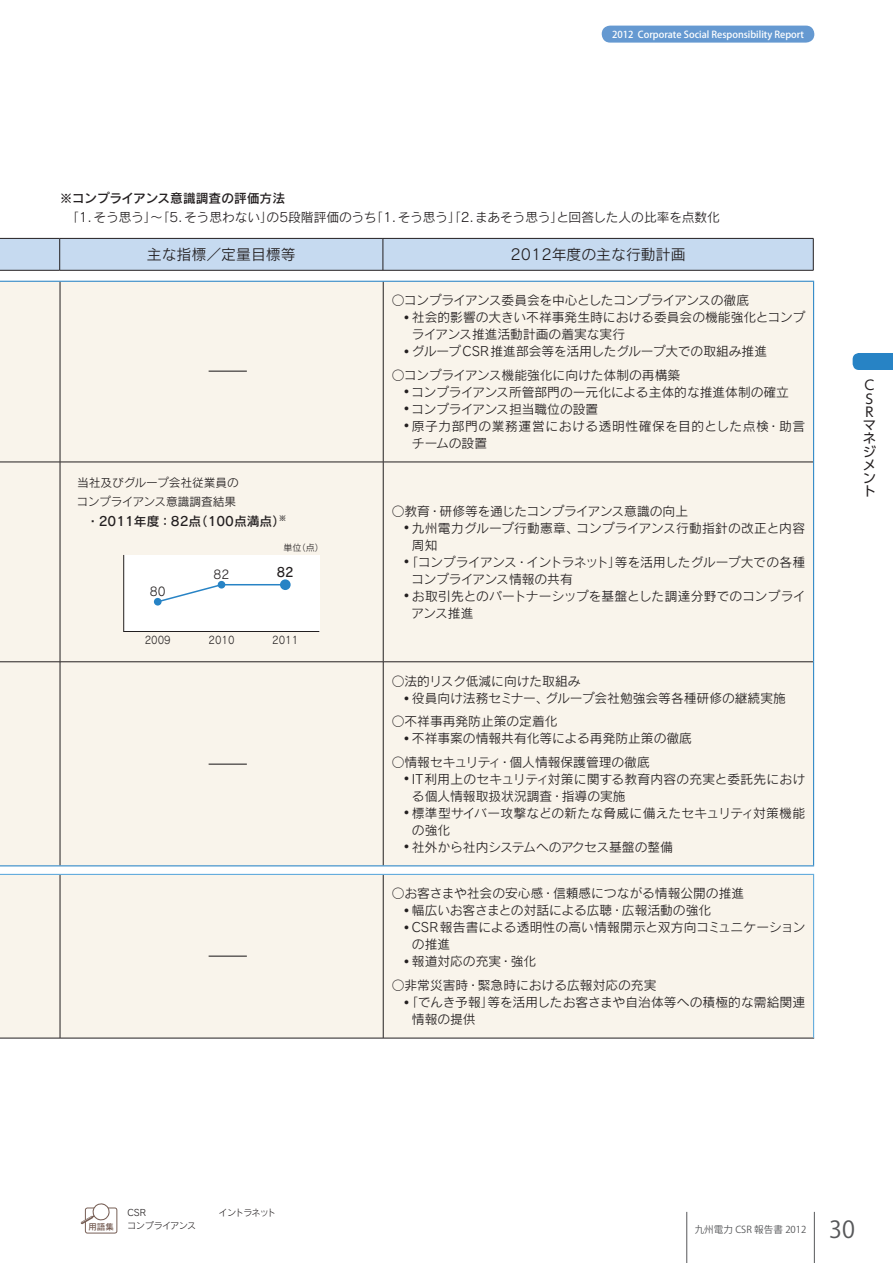
<style>
.page{position:relative;width:893px;height:1263px;background:#fff}
.page>*{position:absolute;margin:0;border:0;box-sizing:border-box;transform-origin:0 0}
.t1{font:23.4px "Koz Go Pro Regular 90 msp RKSJ H";color:#57585a}
.t2{font:14.85px "Rodin Pro M 90 msp RKSJ H";color:#231f20}
.t3{font:13.35px/13.2px "UD Shin Go Pro Regular 90 msp RKSJ H";color:#231f20}
.t4{font:12.75px/17px "Rodin Pro M 90 msp RKSJ H";color:#231f20}
.t5{font:12.75px/17px "Rodin Pro M 90 msp RKSJ H";letter-spacing:-.02em;color:#231f20}
.t6{font:12.75px/17px "Rodin Pro M 90 msp RKSJ H";letter-spacing:.045em;color:#231f20}
.t7{font:12.75px/17px "Rodin Pro M 90 msp RKSJ H";letter-spacing:.025em;color:#231f20}
.t8{font:12.75px/17px "Rodin Pro M 90 msp RKSJ H";letter-spacing:.02em;color:#231f20}
.t9{font:12.75px "Rodin Pro M 90 msp RKSJ H";letter-spacing:-.04em;color:#231f20}
.t10{font:12.75px "Rodin Pro DB 90 msp RKSJ H";color:#231f20}
.t11{font:12.75px "Rodin Pro DB 90 msp RKSJ H";color:#231f20;scale:3 1}
.t12{font:12.75px "Rodin Pro DB 90 msp RKSJ H";color:#231f20;scale:.95 1}
.t13{font:12px "Rodin Pro M 90 msp RKSJ H";color:#231f20;scale:.95 1}
.t14{font:11.7px/19.2px "Rodin Pro M 90 msp RKSJ H";color:#231f20}
.t15{font:10.5px "Rodin Pro M 90 msp RKSJ H";color:#231f20;scale:.9 1}
.t16{font:9.6px "Koz Go Pro Medium 90 msp RKSJ H";color:#fff}
.t17{font:9.6px "Koz Go Pro Regular 90 msp RKSJ H";color:#57585a}
.t18{font:9px/13.8px "Rodin Pro M 90 msp RKSJ H";letter-spacing:-.04em;color:#231f20}
.t19{font:9px "Rodin Pro M 90 msp RKSJ H";letter-spacing:-.09em;color:#231f20}
.t20{font:9px "Rodin Pro M 90 msp RKSJ H";letter-spacing:-.06em;color:#231f20}
.t21{font:8.55px "Rodin Pro DB 90 msp RKSJ H";color:#775f56}
.t22{font:7.65px "Rodin Pro DB 90 msp RKSJ H";color:#231f20}
.s1{font-family:"Rodin Pro DB 90 msp RKSJ H"}
</style>
<div class="page">
<hr style="left:686px;top:1212px;width:1px;height:51px;background:#57585a">
<hr style="left:814px;top:1212px;width:1px;height:51px;background:#57585a">
<svg style="left:852px;top:353px;width:41px;height:17px"></svg>
<div style="left:602px;top:26px;width:212px;height:17px;background:#6599d1;border-radius:9px"></div>
<div style="left:85px;top:1208px;width:32px;height:25px;border:1px solid #775f56;border-radius:2px"></div>
<svg style="left:81px;top:1203px;width:29px;height:21px"></svg>
<div style="left:0;top:239px;width:813px;height:31px;background:#c6daf0"></div>
<hr style="left:0;top:238px;width:60px;height:1px;background:#231f20">
<hr style="left:60px;top:238px;width:323px;height:1px;background:#231f20">
<hr style="left:59px;top:239px;width:1px;height:31px;background:#231f20">
<hr style="left:383px;top:238px;width:430px;height:1px;background:#231f20">
<hr style="left:383px;top:239px;width:1px;height:31px;background:#231f20">
<hr style="left:813px;top:239px;width:1px;height:31px;background:#231f20">
<hr style="left:0;top:270px;width:60px;height:1px;background:#231f20">
<hr style="left:60px;top:270px;width:753px;height:1px;background:#231f20">
<div style="left:0;top:282px;width:813px;height:756px;background:#f9f4eb"></div>
<hr style="left:60px;top:875px;width:1px;height:163px;background:#231f20">
<hr style="left:383px;top:875px;width:1px;height:163px;background:#231f20">
<hr style="left:0;top:1038px;width:60px;height:1px;background:#231f20">
<hr style="left:60px;top:1038px;width:754px;height:1px;background:#231f20">
<hr style="left:60px;top:282px;width:1px;height:180px;background:#231f20">
<hr style="left:383px;top:282px;width:1px;height:180px;background:#231f20">
<hr style="left:0;top:462px;width:60px;height:1px;background:#231f20">
<hr style="left:60px;top:462px;width:323px;height:1px;background:#231f20">
<hr style="left:60px;top:462px;width:1px;height:200px;background:#231f20">
<hr style="left:383px;top:462px;width:430px;height:1px;background:#231f20">
<hr style="left:383px;top:462px;width:1px;height:200px;background:#231f20">
<hr style="left:0;top:662px;width:60px;height:1px;background:#231f20">
<hr style="left:60px;top:662px;width:323px;height:1px;background:#231f20">
<hr style="left:60px;top:662px;width:1px;height:203px;background:#231f20">
<hr style="left:383px;top:662px;width:430px;height:1px;background:#231f20">
<hr style="left:383px;top:662px;width:1px;height:203px;background:#231f20">
<hr style="left:0;top:281px;width:60px;height:1px;background:#2783c5">
<hr style="left:60px;top:281px;width:754px;height:1px;background:#2783c5">
<hr style="left:813px;top:282px;width:1px;height:180px;background:#2783c5">
<hr style="left:813px;top:462px;width:1px;height:200px;background:#2783c5">
<hr style="left:813px;top:662px;width:1px;height:203px;background:#2783c5">
<hr style="left:0;top:865px;width:60px;height:1px;background:#2783c5">
<hr style="left:60px;top:865px;width:754px;height:1px;background:#2783c5">
<hr style="left:0;top:874px;width:60px;height:1px;background:#5ba8dc">
<hr style="left:60px;top:874px;width:754px;height:1px;background:#5ba8dc">
<hr style="left:813px;top:875px;width:1px;height:163px;background:#5ba8dc">
<div style="left:62px;top:534px;width:319px;height:119px;background:#f9f4eb"></div>
<div style="left:123px;top:555px;width:197px;height:77px;background:#fff"></div>
<p class="t16" style="left:612px;top:31px;width:193px">2012 Corporate Social Responsibility Report</p>
<p class="t4" style="left:66px;top:190px;width:655px;line-height:19.2px;text-indent:-6px"><span class="s1">※コンプライアンス意識調査の評価方法<br></span>「1.そう思う」～「5.そう思わない」の5段階評価のうち「1.そう思う」「2.まあそう思う」と回答した人の比率を点数化</p>
<p class="t2" style="left:147px;top:249px;width:150px">主な指標／定量目標等</p>
<p class="t2" style="left:510px;top:249px;width:177px">2012年度の主な行動計画</p>
<p class="t11" style="left:209px;top:367px;width:14px">―</p>
<p class="t14" style="left:76px;top:475px;width:164px">当社及びグループ会社従業員のコンプライアンス意識調査結果</p>
<p class="t10" style="left:87px;top:517px;width:200px">・2011年度：82点（100点満点）</p>
<p class="t22" style="left:279px;top:515px;width:9px">※</p>
<p class="t13" style="left:214px;top:570px;width:18px">82</p>
<p class="t20" style="left:283px;top:544px;width:42px">単位（点）</p>
<p class="t12" style="left:277px;top:568px;width:19px">82</p>
<p class="t13" style="left:150px;top:587px;width:18px">80</p>
<p class="t15" style="left:145px;top:636px;width:30px">2009</p>
<p class="t15" style="left:208px;top:636px;width:30px">2010</p>
<p class="t15" style="left:272px;top:636px;width:30px">2011</p>
<p class="t11" style="left:209px;top:759px;width:14px">―</p>
<p class="t11" style="left:209px;top:951px;width:14px">―</p>
<p class="t9" style="left:392px;top:296px;width:359px">○コンプライアンス委員会を中心としたコンプライアンスの徹底</p>
<p class="t4" style="left:412px;top:311px;width:395px;text-indent:-7px"><sup>●</sup> 社会的影響の大きい不祥事発生時における委員会の機能強化とコンプライアンス推進活動計画の着実な実行</p>
<p class="t4" style="left:404px;top:345px;width:364px"><sup>●</sup> グループ CSR推進部会等を活用したグループ大での取組み推進</p>
<p class="t4" style="left:392px;top:368px;width:290px">○コンプライアンス機能強化に向けた体制の再構築</p>
<p class="t4" style="left:404px;top:385px;width:386px"><sup>●</sup> コンプライアンス所管部門の一元化による主体的な推進体制の確立</p>
<p class="t4" style="left:404px;top:402px;width:195px"><sup>●</sup> コンプライアンス担当職位の設置</p>
<p class="t6" style="left:412px;top:419px;width:395px;text-indent:-7px"><sup>●</sup> 原子力部門の業務運営における透明性確保を目的とした点検・助言チームの設置</p>
<p class="t4" style="left:392px;top:504px;width:298px">○教育・研修等を通じたコンプライアンス意識の向上</p>
<p class="t8" style="left:412px;top:521px;width:395px;text-indent:-7px"><sup>●</sup> 九州電力グループ行動憲章、コンプライアンス行動指針の改正と内容周知</p>
<p class="t5" style="left:411px;top:555px;width:395px;text-indent:-7px"><sup>●</sup> 「コンプライアンス・イントラネット」等を活用したグループ大での各種コンプライアンス情報の共有</p>
<p class="t4" style="left:411px;top:589px;width:396px;text-indent:-7px"><sup>●</sup> お取引先とのパートナーシップを基盤とした調達分野でのコンプライアンス推進</p>
<p class="t4" style="left:392px;top:674px;width:190px">○法的リスク低減に向けた取組み</p>
<p class="t4" style="left:404px;top:691px;width:383px"><sup>●</sup> 役員向け法務セミナー、グループ会社勉強会等各種研修の継続実施</p>
<p class="t4" style="left:392px;top:715px;width:167px">○不祥事再発防止策の定着化</p>
<p class="t4" style="left:404px;top:732px;width:289px"><sup>●</sup> 不祥事案の情報共有化等による再発防止策の徹底</p>
<p class="t4" style="left:392px;top:755px;width:260px">○情報セキュリティ・個人情報保護管理の徹底</p>
<p class="t4" style="left:412px;top:772px;width:395px;text-indent:-7px"><sup>●</sup> IT利用上のセキュリティ対策に関する教育内容の充実と委託先における個人情報取扱状況調査・指導の実施</p>
<p class="t7" style="left:412px;top:806px;width:395px;text-indent:-7px"><sup>●</sup> 標準型サイバー攻撃などの新たな脅威に備えたセキュリティ対策機能の強化</p>
<p class="t4" style="left:404px;top:840px;width:270px"><sup>●</sup> 社外から社内システムへのアクセス基盤の整備</p>
<p class="t4" style="left:392px;top:887px;width:354px">○お客さまや社会の安心感・信頼感につながる情報公開の推進</p>
<p class="t4" style="left:404px;top:904px;width:308px"><sup>●</sup> 幅広いお客さまとの対話による広聴・広報活動の強化</p>
<p class="t4" style="left:412px;top:921px;width:395px;text-indent:-7px"><sup>●</sup> CSR報告書による透明性の高い情報開示と双方向コミュニケーションの推進</p>
<p class="t4" style="left:404px;top:955px;width:133px"><sup>●</sup> 報道対応の充実・強化</p>
<p class="t4" style="left:392px;top:978px;width:266px">○非常災害時・緊急時における広報対応の充実</p>
<p class="t4" style="left:412px;top:995px;width:395px;text-indent:-7px"><sup>●</sup> 「でんき予報」等を活用したお客さまや自治体等への積極的な需給関連情報の提供</p>
<p class="t3" style="left:863px;top:381px;width:15px">Ｃ<br>Ｓ<br>Ｒマネジメント</p>
<p class="t21" style="left:88px;top:1224px;width:27px">用語集</p>
<p class="t18" style="left:127px;top:1206px;width:71px">CSR<br>コンプライアンス</p>
<p class="t19" style="left:219px;top:1209px;width:59px">イントラネット</p>
<p class="t17" style="left:695px;top:1225px;width:113px">九州電力 CSR 報告書 2012</p>
<p class="t1" style="left:829px;top:1220px;width:27px">30</p>
</div>
